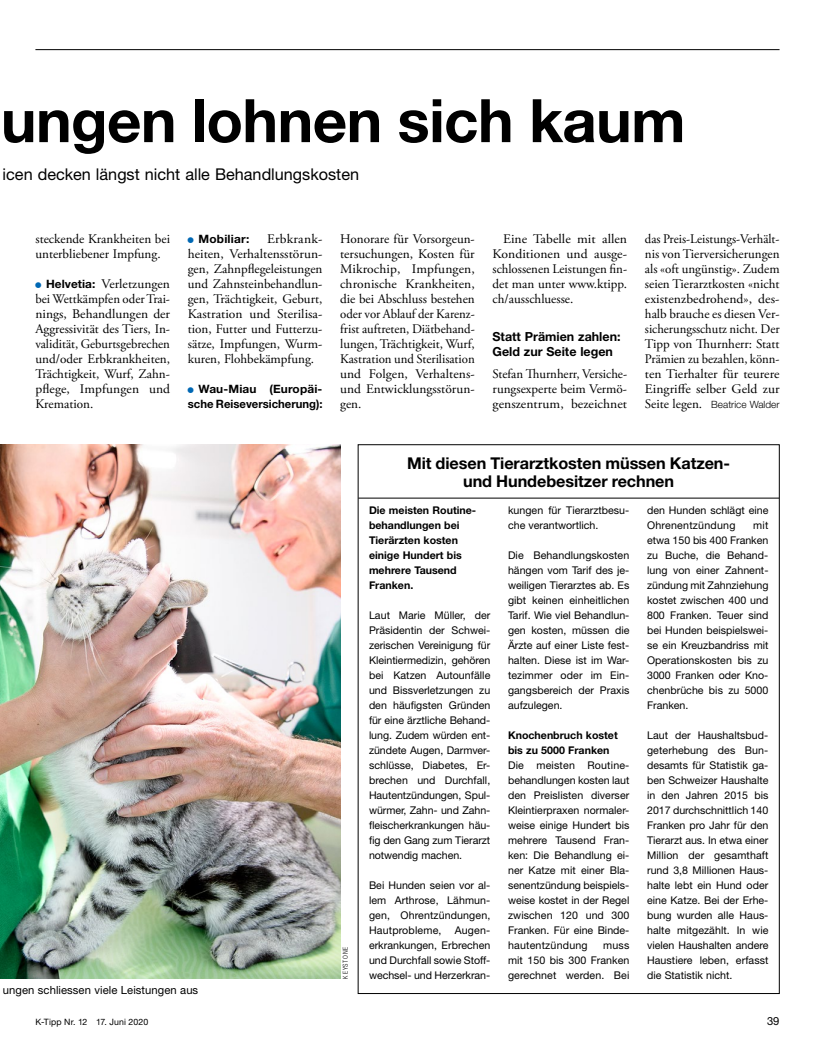
<style>
.page{position:relative;width:815px;height:1053px;background:#fff}
.page>*{position:absolute;margin:0;border:0;box-sizing:border-box;transform-origin:0 0}
.t1{font:700 60px "Helvetica Neue LT Std";letter-spacing:-.01em;color:#000}
.t2{font:700 16.25px/18.8px "Helvetica Neue LT Std";letter-spacing:-.005em;color:#000;text-align:center}
.t3{font:16.25px "Helvetica Neue LT Std";color:#000}
.t4{font:13.12px/15px "Adobe Garamond Pro";color:#000;text-align:justify}
.t5{font:13.12px/15px "Adobe Garamond Pro";color:#000;text-align:justify;scale:1.04 1}
.t6{font:700 12.5px/15px "Helvetica Neue LT Std";color:#000}
.t7{font:700 11.5px/15px "Helvetica Neue LT Std";color:#000}
.t8{font:700 11.5px "Helvetica Neue LT Std";letter-spacing:.02em;color:#000}
.t9{font:11.25px "Helvetica Neue LT Std";letter-spacing:.005em;color:#000}
.t10{font:10.62px/15px "Helvetica Neue LT Std";color:#000;text-align:justify}
.t11{font:700 10.62px/15px "Helvetica Neue LT Std";color:#000}
.t12{font:300 10px "Helvetica Neue LT Std";color:#000}
.t13{font:8.75px "Helvetica Neue LT Std";letter-spacing:.015em;color:#000}
.t14{font:300 condensed 6.88px "Helvetica Neue LT Std";letter-spacing:.115em;color:#000}
.s1{font-family:"Konsum Plus Minus";font-size:12.5px;color:#0068b4}
.s2{font-family:"Helvetica Neue LT Std";font-weight:700;font-size:11.5px}
.s3{font-family:"Konsum Plus Minus";font-weight:400;font-size:12.5px;color:#0068b4}
.s4{font-family:"Adobe Garamond Pro";font-weight:400;font-size:13.12px}
</style>
<div class="page">
<hr style="left:35px;top:49px;width:745px;height:1px;background:#000">
<hr style="left:358px;top:498px;width:421px;height:1px;background:#000">
<img style="left:0;top:444px;width:340px;height:534px">
<h1 class="t1" style="left:1px;top:84px;width:686px">ungen lohnen sich kaum</h1>
<h2 class="t3" style="left:3px;top:165px;width:358px">icen decken längst nicht alle Behandlungskosten</h2>
<p class="t4" style="left:35px;top:232px;width:136px">steckende Krankheiten bei unterbliebener Impfung.</p>
<p class="t4" style="left:35px;top:277px;width:136px"><span class="s1">1</span> <span class="s2">Helvetia:</span> Verletzungen bei Wettkämpfen oder Trai&shy;nings, Behandlungen der Aggressivität des Tiers, In&shy;validität, Geburtsgebrechen und/oder Erbkrankheiten, Trächtigkeit, Wurf, Zahn&shy;pflege, Impfungen und Kremation.</p>
<p class="t4" style="left:188px;top:232px;width:136px;text-indent:79px">Erbkrank&shy;heiten, Verhaltensstörun&shy;gen, Zahnpflegeleistungen und Zahnsteinbehandlun&shy;gen, Trächtigkeit, Geburt, Kastration und Sterilisa&shy;tion, Futter und Futterzu&shy;sätze, Impfungen, Wurm&shy;kuren, Flohbekämpfung.</p>
<p class="t7" style="left:188px;top:381px;width:136px"><span class="s3">1</span> Wau-Miau (Europäi&shy;sche Reiseversicherung):</p>
<p class="t8" style="left:188px;top:232px;width:63px"><span class="s3">1</span> Mobiliar:</p>
<p class="t9" style="left:3px;top:983px;width:197px">ungen schliessen viele Leistungen aus</p>
<p class="t4" style="left:340px;top:232px;width:136px">Honorare für Vorsorgeun&shy;tersuchungen, Kosten für Mikrochip, Impfungen, chronische Krankheiten, die bei Abschluss bestehen oder vor Ablauf der Karenz&shy;frist auftreten, Diätbehand&shy;lungen, Trächtigkeit, Wurf, Kastration und Sterilisation und Folgen, Verhaltens&shy;und Entwicklungsstörun&shy;gen.</p>
<p class="t5" style="left:493px;top:232px;width:131px;text-indent:11px">Eine Tabelle mit allen Konditionen und ausge&shy;schlossenen Leistungen fin&shy;det man unter www.ktipp. ch/ausschluesse.</p>
<p class="t6" style="left:493px;top:329px;width:130px">Statt Prämien zahlen:<br>Geld zur Seite legen</p>
<p class="t4" style="left:493px;top:367px;width:136px">Stefan Thurnherr, Versiche&shy;rungsexperte beim Vermö&shy;genszentrum, bezeichnet</p>
<p class="t4" style="left:645px;top:232px;width:136px">das Preis-Leistungs-Verhält&shy;nis von Tierversicherungen als «oft ungünstig». Zudem seien Tierarztkosten «nicht existenzbedrohend», des&shy;halb brauche es diesen Ver&shy;sicherungsschutz nicht. Der Tipp von Thurnherr: Statt Prämien zu bezahlen, könn&shy;ten Tierhalter für teurere Eingriffe selber Geld zur</p>
<p class="t12" style="left:645px;top:399px;width:136px"><span class="s4">Seite legen.</span> Beatrice Walder</p>
<p class="t14" style="left:342px;top:978px;width:33px;rotate:-90deg">Keystone</p>
<h2 class="t2" style="left:407px;top:453px;width:324px">Mit diesen Tierarztkosten müssen Katzen&shy;und Hundebesitzer rechnen</h2>
<p class="t11" style="left:369px;top:502px;width:109px">Die meisten Routine&shy;behandlungen bei<br>Tierärzten kosten einige Hundert bis mehrere Tausend<br>Franken.</p>
<p class="t10" style="left:369px;top:607px;width:123px">Laut Marie Müller, der Präsidentin der Schwei&shy;zerischen Vereinigung für Kleintiermedizin, gehören bei Katzen Autounfälle und Bissverletzungen zu den häufigsten Gründen für eine ärztliche Behand&shy;lung. Zudem würden ent&shy;zündete Augen, Darmver&shy;schlüsse, Diabetes, Er&shy;brechen und Durchfall, Hautentzündungen, Spul&shy;würmer, Zahn- und Zahn&shy;fleischerkrankungen häu&shy;fig den Gang zum Tierarzt notwendig machen.</p>
<p class="t10" style="left:369px;top:877px;width:123px">Bei Hunden seien vor al&shy;lem Arthrose, Lähmun&shy;gen, Ohrentzündungen, Hautprobleme,</p>
<p class="t10" style="left:508px;top:502px;width:123px">kungen für Tierarztbesu&shy;che verantwortlich.</p>
<p class="t10" style="left:508px;top:547px;width:123px">Die Behandlungskosten hängen vom Tarif des je&shy;weiligen Tierarztes ab. Es gibt keinen einheitlichen Tarif. Wie viel Behandlun&shy;gen kosten, müssen die Ärzte auf einer Liste fest&shy;halten. Diese ist im War&shy;tezimmer oder im Ein&shy;gangsbereich der Praxis aufzulegen.</p>
<p class="t11" style="left:508px;top:727px;width:111px">Knochenbruch kostet bis zu 5000 Franken</p>
<p class="t10" style="left:508px;top:757px;width:123px">Die meisten Routine&shy;behandlungen kosten laut den Preislisten diverser Kleintierpraxen normaler&shy;weise einige Hundert bis mehrere Tausend Fran&shy;ken: Die Behandlung ei&shy;ner Katze mit einer Bla&shy;senentzündung beispiels&shy;weise kostet in der Regel zwischen 120 und 300<br>Franken. Für eine Binde&shy;hautentzündung</p>
<p class="t10" style="left:647px;top:502px;width:123px">den Hunden schlägt eine<br>Ohrenentzündung</p>
<p class="t10" style="left:647px;top:517px;width:123px;text-indent:106px">mit etwa 150 bis 400 Franken zu Buche, die Behand&shy;lung von einer Zahnent&shy;zündung mit Zahnziehung kostet zwischen 400 und 800 Franken. Teuer sind bei Hunden beispielswei&shy;se ein Kreuzbandriss mit Operationskosten bis zu 3000 Franken oder Kno&shy;chenbrüche bis zu 5000<br>Franken.</p>
<p class="t10" style="left:647px;top:727px;width:123px">Laut der Haushaltsbud&shy;geterhebung des Bun&shy;desamts für Statistik ga&shy;ben Schweizer Haushalte in den Jahren 2015 bis 2017 durchschnittlich 140<br>Franken pro Jahr für den Tierarzt aus. In etwa einer Million der gesamthaft rund 3,8 Millionen Haus&shy;halte lebt ein Hund oder eine Katze. Bei der Erhe&shy;bung wurden alle Haus&shy;halte mitgezählt. In wie vielen Haushalten andere Haustiere leben, erfasst die Statistik nicht.</p>
<p class="t10" style="left:369px;top:922px;width:123px;text-indent:86px">Augen&shy;erkrankungen, Erbrechen und Durchfall sowie Stoff&shy;wechsel- und Herzerkran-</p>
<p class="t10" style="left:508px;top:937px;width:123px;text-indent:95px">muss mit 150 bis 300 Franken gerechnet werden. Bei</p>
<p class="t13" style="left:35px;top:1016px;width:114px">K-Tipp Nr. 12 17. Juni 2020</p>
<p class="t9" style="left:767px;top:1013px;width:14px">39</p>
</div>
